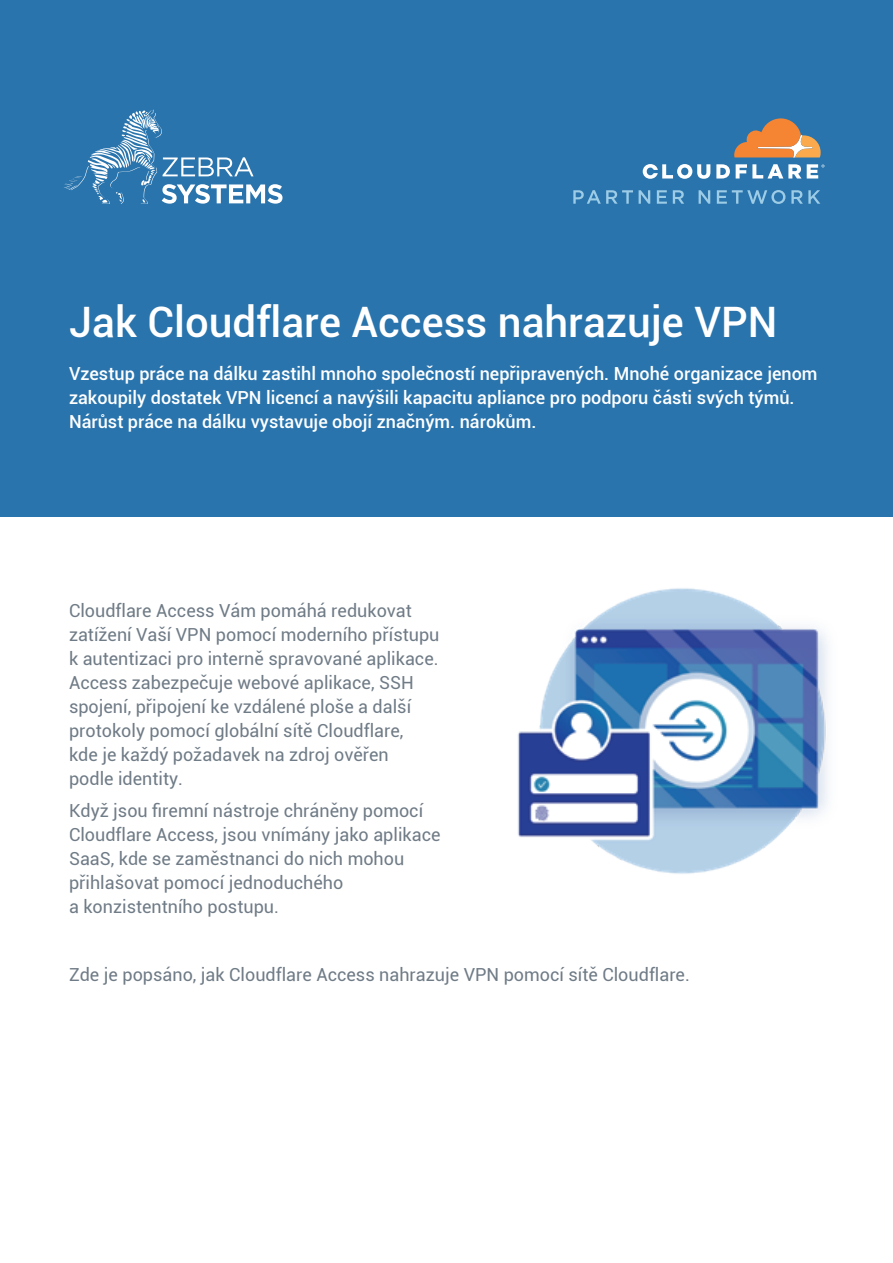
<style>
.page{position:relative;width:893px;height:1263px;background:#fff}
.page>*{position:absolute;margin:0;border:0;box-sizing:border-box;transform-origin:0 0}
.t1{font:500 42px "Roboto";color:#fff}
.t2{font:18px/24px "Roboto";color:#6f7b86}
.t3{font:500 18px/24px "Roboto";color:#fff}
</style>
<div class="page">
<img style="left:518px;top:588px;width:310px;height:286px">
<div style="left:0;top:0;width:893px;height:516px;background:#2974ad"></div>
<svg style="left:573px;top:190px;width:60px;height:14px"></svg>
<svg style="left:639px;top:190px;width:11px;height:14px"></svg>
<svg style="left:657px;top:190px;width:10px;height:14px"></svg>
<svg style="left:673px;top:190px;width:11px;height:14px"></svg>
<svg style="left:699px;top:190px;width:11px;height:14px"></svg>
<svg style="left:717px;top:190px;width:68px;height:14px"></svg>
<svg style="left:791px;top:190px;width:29px;height:14px"></svg>
<svg style="left:716px;top:164px;width:14px;height:15px"></svg>
<svg style="left:736px;top:164px;width:65px;height:15px"></svg>
<svg style="left:807px;top:164px;width:17px;height:14px"></svg>
<svg style="left:643px;top:164px;width:67px;height:15px"></svg>
<svg style="left:734px;top:118px;width:87px;height:39px"></svg>
<svg style="left:64px;top:110px;width:218px;height:94px"></svg>
<h1 class="t1" style="left:69px;top:292px;width:710px">Jak Cloudflare Access nahrazuje VPN</h1>
<p class="t3" style="left:69px;top:361px;width:750px">Vzestup práce na dálku zastihl mnoho společností nepřipravených. Mnohé organizace jenom zakoupily dostatek VPN licencí a navýšili kapacitu apliance pro podporu části svých týmů.<br>Nárůst práce na dálku vystavuje obojí značným. nárokům.</p>
<p class="t2" style="left:69px;top:598px;width:372px">Cloudflare Access Vám pomáhá redukovat zatížení Vaší VPN pomocí moderního přístupu k autentizaci pro interně spravované aplikace.<br>Access zabezpečuje webové aplikace, SSH spojení, připojení ke vzdálené ploše a další protokoly pomocí globální sítě Cloudflare,<br>kde je každý požadavek na zdroj ověřen<br>podle identity.</p>
<p class="t2" style="left:69px;top:798px;width:373px">Když jsou firemní nástroje chráněny pomocí Cloudflare Access, jsou vnímány jako aplikace SaaS, kde se zaměstnanci do nich mohou přihlašovat pomocí jednoduchého<br>a konzistentního postupu.</p>
<p class="t2" style="left:69px;top:961px;width:622px">Zde je popsáno, jak Cloudflare Access nahrazuje VPN pomocí sítě Cloudflare.</p>
</div>
